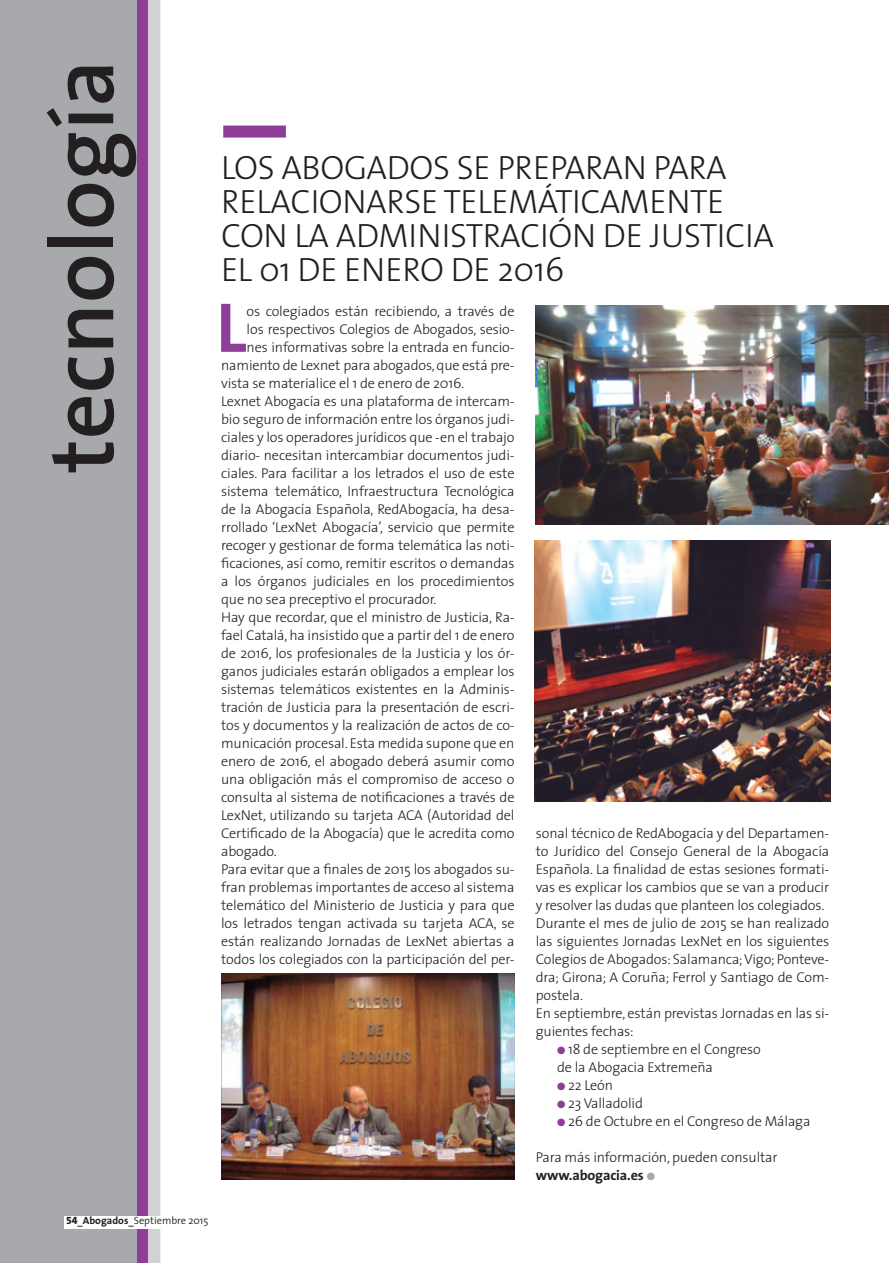
<style>
.page{position:relative;width:893px;height:1263px;background:#fff}
.page>*{position:absolute;margin:0;border:0;box-sizing:border-box;transform-origin:0 0}
.t1{font:600 90px "The Sans";color:#231f20}
.t2{font:700 71.1px "The Sans";color:#8f3e97}
.t3{font:300 33.75px/33.8px "The Sans";letter-spacing:-.01em;color:#231f20}
.t4{font:300 14.25px/18px "The Sans";letter-spacing:-.01em;color:#231f20;text-align:justify}
.t5{font:700 14.25px "The Sans";letter-spacing:-.01em;color:#231f20}
.t6{font:300 10.5px "The Sans";color:#231f20}
.s1{font-family:"The Sans Extra Bold Expert";font-weight:400}
.s2{font-weight:600}
.s3{font-weight:700}
.s4{color:#8f3e97}
.s5{color:#a8a9ad}
</style>
<div class="page">
<div style="left:136px;top:0;width:12px;height:1263px;background:#8f3e97"></div>
<div style="left:0;top:0;width:136px;height:1263px;background:#a8a9ad"></div>
<div style="left:148px;top:0;width:12px;height:1263px;background:#d1d2d4"></div>
<div style="left:64px;top:1216px;width:241px;height:12px;background:#fff"></div>
<div style="left:223px;top:126px;width:63px;height:12px;background:#8f3e97"></div>
<img style="left:536px;top:306px;width:352px;height:218px">
<img style="left:535px;top:541px;width:295px;height:261px">
<img style="left:221px;top:973px;width:293px;height:207px">
<p class="t1" style="left:8px;top:473px;width:415px;rotate:-90deg">tecnología</p>
<p class="t6" style="left:66px;top:1212px;width:144px"><span class="s1">54</span><span class="s2">_</span><span class="s3">Abogados</span><span class="s2">_</span>Septiembre 2015</p>
<p class="t3" style="left:221px;top:150px;width:555px">LOS ABOGADOS SE PREPARAN PARA<br>RELACIONARSE TELEMÁTICAMENTE<br>CON LA ADMINISTRACIÓN DE JUSTICIA<br>EL 01 DE ENERO DE 2016</p>
<p class="t4" style="left:247px;top:302px;width:269px">os colegiados están recibiendo, a través de</p>
<p class="t4" style="left:247px;top:320px;width:269px">los respectivos Colegios de Abogados, sesio-</p>
<p class="t4" style="left:247px;top:338px;width:269px">nes informativas sobre la entrada en funcio-</p>
<p class="t4" style="left:221px;top:356px;width:295px">namiento de Lexnet para abogados, que está pre-</p>
<p class="t4" style="left:221px;top:373px;width:245px">vista se materialice el 1 de enero de 2016.</p>
<p class="t4" style="left:221px;top:391px;width:295px">Lexnet Abogacía es una plataforma de intercam&shy;bio seguro de información entre los órganos judi&shy;ciales y los operadores jurídicos que -en el trabajo diario- necesitan intercambiar documentos judi&shy;ciales. Para facilitar a los letrados el uso de este sistema telemático, Infraestructura Tecnológica de la Abogacía Española, RedAbogacía, ha desa&shy;rrollado ‘LexNet Abogacía’, servicio que permite recoger y gestionar de forma telemática las noti&shy;ficaciones, así como, remitir escritos o demandas a los órganos judiciales en los procedimientos que no sea preceptivo el procurador.</p>
<p class="t4" style="left:221px;top:607px;width:295px">Hay que recordar, que el ministro de Justicia, Ra&shy;fael Catalá, ha insistido que a partir del 1 de enero de 2016, los profesionales de la Justicia y los ór&shy;ganos judiciales estarán obligados a emplear los sistemas telemáticos existentes en la Adminis&shy;tración de Justicia para la presentación de escri&shy;tos y documentos y la realización de actos de co&shy;municación procesal. Esta medida supone que en enero de 2016, el abogado deberá asumir como una obligación más el compromiso de acceso o consulta al sistema de notificaciones a través de LexNet, utilizando su tarjeta ACA (Autoridad del Certificado de la Abogacía) que le acredita como abogado.</p>
<p class="t4" style="left:221px;top:859px;width:295px">Para evitar que a finales de 2015 los abogados su&shy;fran problemas importantes de acceso al sistema telemático del Ministerio de Justicia y para que los letrados tengan activada su tarjeta ACA, se están realizando Jornadas de LexNet abiertas a todos los colegiados con la participación del per-</p>
<p class="t2" style="left:216px;top:268px;width:32px">L</p>
<p class="t4" style="left:536px;top:823px;width:295px">sonal técnico de RedAbogacía y del Departamen&shy;to Jurídico del Consejo General de la Abogacía Española. La finalidad de estas sesiones formati&shy;vas es explicar los cambios que se van a producir y resolver las dudas que planteen los colegiados.</p>
<p class="t4" style="left:536px;top:913px;width:295px">Durante el mes de julio de 2015 se han realizado las siguientes Jornadas LexNet en los siguientes Colegios de Abogados: Salamanca; Vigo; Ponteve&shy;dra; Girona; A Coruña; Ferrol y Santiago de Com&shy;postela.</p>
<p class="t4" style="left:536px;top:1003px;width:295px">En septiembre, están previstas Jornadas en las si&shy;guientes fechas:</p>
<p class="t4" style="left:557px;top:1040px;width:205px"><span class="s4">●</span> 18 de septiembre en el Congreso</p>
<p class="t4" style="left:557px;top:1058px;width:157px">de la Abogacia Extremeña</p>
<p class="t4" style="left:557px;top:1076px;width:58px"><span class="s4">●</span> 22 León</p>
<p class="t4" style="left:557px;top:1094px;width:87px"><span class="s4">●</span> 23 Valladolid</p>
<p class="t4" style="left:557px;top:1112px;width:255px"><span class="s4">●</span> 26 de Octubre en el Congreso de Málaga</p>
<p class="t4" style="left:536px;top:1148px;width:243px">Para más información, pueden consultar</p>
<p class="t5" style="left:536px;top:1163px;width:121px">www.abogacia.es <span class="s5">●</span></p>
</div>
